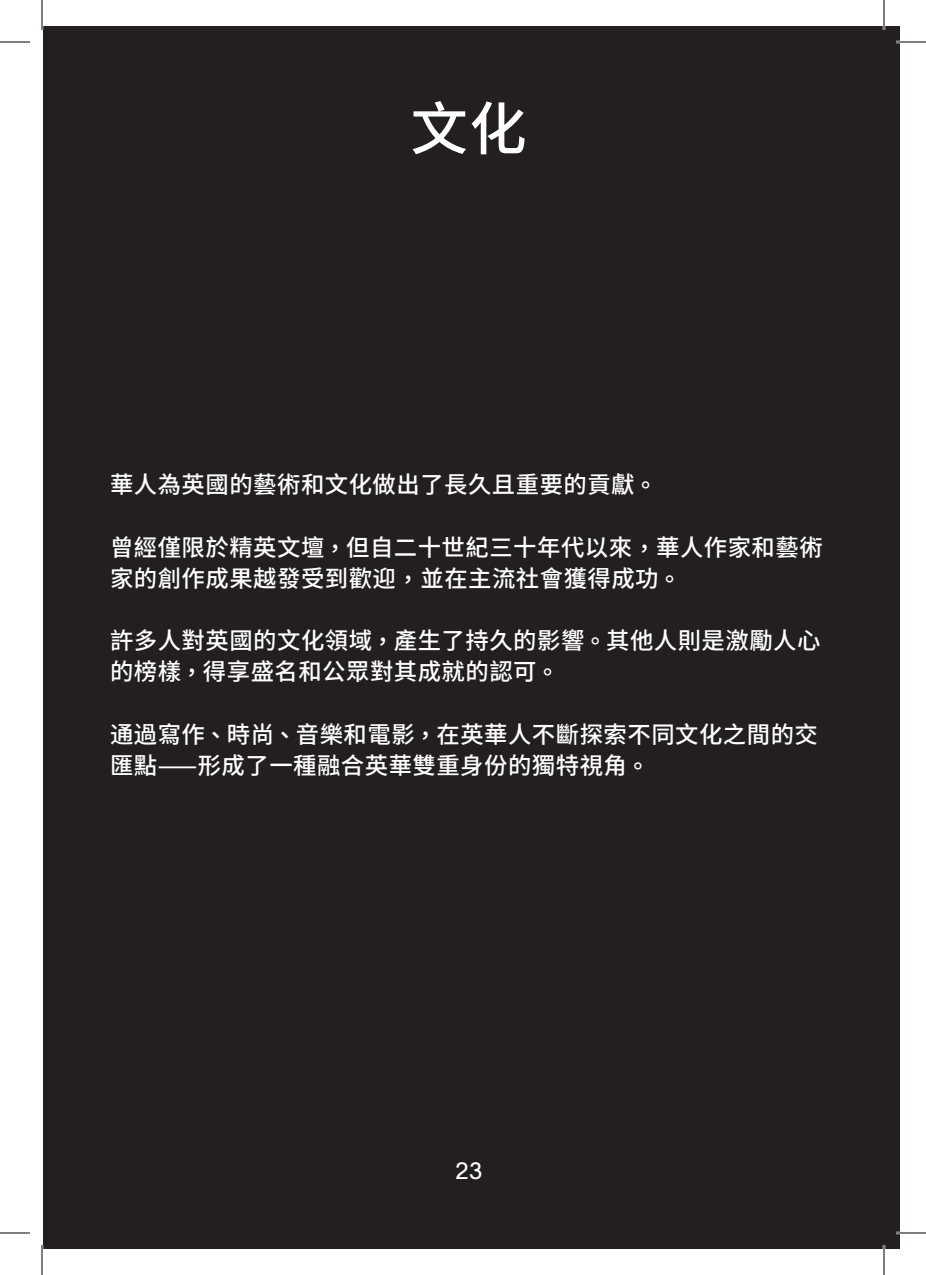
<style>
.page{position:relative;width:926px;height:1275px;background:#fff}
.page>*{position:absolute;margin:0;border:0;box-sizing:border-box;transform-origin:0 0}
.HEADLINE{font:500 57.6px "Source Han Sans CN";color:#fff}
.BODY_TC_13pt{font:500 23.4px/31.2px "Source Han Sans CN";letter-spacing:.02em;color:#fff}
.t1{font:23.4px "TWK Lausanne 350";color:#fff}
</style>
<div class="page">
<div style="left:43px;top:26px;width:857px;height:1223px;background:#231f20"></div>
<hr style="left:896px;top:41px;width:30px;height:2px;background:#fff">
<hr style="left:896px;top:1231px;width:30px;height:3px;background:#fff">
<hr style="left:883px;top:0;width:2px;height:30px;background:#fff">
<hr style="left:883px;top:1245px;width:2px;height:30px;background:#fff">
<hr style="left:0;top:42px;width:30px;height:1px;background:#000">
<hr style="left:896px;top:42px;width:30px;height:1px;background:#000">
<hr style="left:0;top:1232px;width:30px;height:1px;background:#000">
<hr style="left:896px;top:1232px;width:30px;height:1px;background:#000">
<hr style="left:42px;top:0;width:1px;height:30px;background:#000">
<hr style="left:42px;top:1245px;width:1px;height:30px;background:#000">
<hr style="left:884px;top:0;width:1px;height:30px;background:#000">
<hr style="left:884px;top:1245px;width:1px;height:30px;background:#000">
<p class="HEADLINE" style="left:410px;top:96px;width:118px">文化</p>
<p class="BODY_TC_13pt" style="left:110px;top:469px;width:556px">華人為英國的藝術和文化做出了長久且重要的貢獻 。</p>
<p class="BODY_TC_13pt" style="left:110px;top:532px;width:714px">曾經僅限於精英文壇 ，但自二十世紀三十年代以來 ，華人作家和藝術家的創作成果越發受到歡迎 ，並在主流社會獲得成功 。</p>
<p class="BODY_TC_13pt" style="left:110px;top:625px;width:712px">許多人對英國的文化領域 ，產生了持久的影響 。其他人則是激勵人心的榜樣 ，得享盛名和公眾對其成就的認可 。</p>
<p class="BODY_TC_13pt" style="left:110px;top:719px;width:709px">通過寫作 、時尚 、音樂和電影 ，在英華人不斷探索不同文化之間的交匯點——形成了一種融合英華雙重身份的獨特視角 。</p>
<p class="t1" style="left:455px;top:1154px;width:29px">23</p>
</div>
